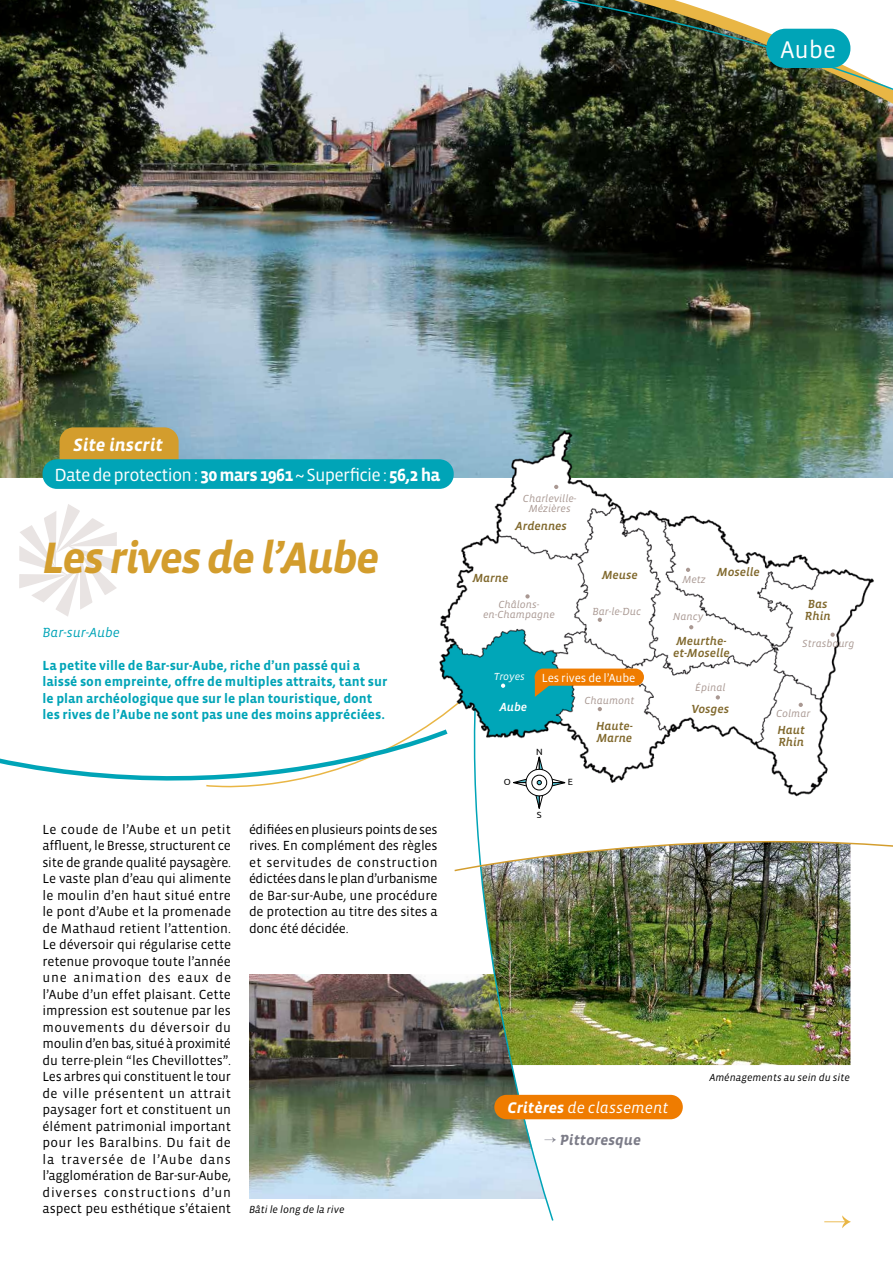
<style>
.page{position:relative;width:893px;height:1263px;background:#fff}
.page>*{position:absolute;margin:0;border:0;box-sizing:border-box;transform-origin:0 0}
.t1{font:45px "Vista Sans Alt Bold Ita";letter-spacing:-.035em;color:#d39d2d}
.t2{font:24.75px "Vista Sans";color:#fff}
.t3{font:18.15px "Vista Sans Alt Bold Ita";color:#fff}
.t4{font:18px "Vista Sans";letter-spacing:-.04em;color:#fff}
.t5{font:15.75px "Vista Sans Alt Book Ita";color:#fff}
.t6{font:15px "Vista Sans Alt Bold Ita";color:#7c7c88}
.t7{font:13.5px/16.5px "Vista Sans";color:#000;text-align:justify}
.t8{font:700 13.5px/16.5px "Vista Sans";color:#00a4b7}
.t9{font:13.5px "Vista Sans Alt Book Ita";color:#00a4b7}
.t10{font:12px/12px "Vista Sans Alt Med Ita";color:#80682c}
.t11{font:12px "Vista Sans";letter-spacing:-.01em;color:#fff}
.t12{font:12px "Vista Sans Alt Med Ita";color:#fff}
.t13{font:10.5px/10.5px "Vista Sans Alt Book Ita";color:#a99892;text-align:center}
.t14{font:italic 10.5px "Vista Sans";color:#000}
.t15{font:10.5px "Vista Sans Alt Book Ita";color:#fff}
.t16{font:9px "Ubuntu";color:#000}
.s1{font-weight:700}
.s2{font-family:"Vista Sans Alt Bold Ita"}
</style>
<div class="page">
<img style="left:249px;top:975px;width:202px;height:223px">
<img style="left:0;top:0;width:893px;height:478px">
<svg style="left:19px;top:504px;width:98px;height:113px"></svg>
<img style="left:554px;top:911px;width:296px;height:154px">
<svg style="left:0;top:721px;width:433px;height:67px"></svg>
<img style="left:479px;top:0;width:414px;height:248px">
<svg style="left:824px;top:1215px;width:27px;height:13px"></svg>
<div style="left:60px;top:427px;width:119px;height:51px;background:#d39d2d;border-radius:14px"></div>
<div style="left:43px;top:459px;width:411px;height:30px;background:#00a4b7;border-radius:14px"></div>
<img style="left:451px;top:911px;width:103px;height:310px">
<div style="left:494px;top:1095px;width:189px;height:24px;background:#ef7c00;border-radius:12px"></div>
<img style="left:454px;top:803px;width:439px;height:108px">
<img style="left:433px;top:424px;width:446px;height:379px">
<svg style="left:501px;top:684px;width:4px;height:4px"></svg>
<svg style="left:525px;top:594px;width:5px;height:4px"></svg>
<svg style="left:598px;top:707px;width:4px;height:4px"></svg>
<svg style="left:799px;top:703px;width:4px;height:4px"></svg>
<svg style="left:598px;top:618px;width:4px;height:4px"></svg>
<svg style="left:689px;top:625px;width:4px;height:4px"></svg>
<svg style="left:686px;top:568px;width:4px;height:4px"></svg>
<svg style="left:716px;top:695px;width:4px;height:4px"></svg>
<svg style="left:830px;top:632px;width:5px;height:5px"></svg>
<svg style="left:554px;top:485px;width:4px;height:4px"></svg>
<svg style="left:535px;top:756px;width:8px;height:14px"></svg>
<svg style="left:513px;top:779px;width:13px;height:7px"></svg>
<svg style="left:535px;top:795px;width:8px;height:14px"></svg>
<svg style="left:553px;top:779px;width:12px;height:7px"></svg>
<svg style="left:526px;top:769px;width:27px;height:27px"></svg>
<div style="left:526px;top:769px;width:27px;height:27px;border:1px solid #000;border-radius:50%"></div>
<div style="left:532px;top:775px;width:15px;height:15px;background:#fff;border-radius:50%"></div>
<div style="left:532px;top:775px;width:15px;height:15px;border:1px solid #000;border-radius:50%"></div>
<svg style="left:537px;top:780px;width:5px;height:5px"></svg>
<div style="left:766px;top:29px;width:84px;height:39px;background:#00a4b7;border-radius:19px"></div>
<svg style="left:535px;top:680px;width:27px;height:17px"></svg>
<div style="left:535px;top:668px;width:109px;height:18px;background:#ef7c00;border-radius:9px"></div>
<h2 class="t2" style="left:780px;top:37px;width:57px">Aube</h2>
<h3 class="t3" style="left:73px;top:435px;width:91px">Site inscrit</h3>
<h3 class="t4" style="left:55px;top:466px;width:387px">Date de protection : <span class="s1">30 mars 1961</span> ~ Superficie : <span class="s1">56,2 ha</span></h3>
<h1 class="t1" style="left:43px;top:534px;width:339px">Les rives de l’Aube</h1>
<p class="t9" style="left:43px;top:625px;width:79px">Bar-sur-Aube</p>
<p class="t8" style="left:43px;top:657px;width:346px">La petite ville de Bar-sur-Aube, riche d’un passé qui a laissé son empreinte, offre de multiples attraits, tant sur le plan archéologique que sur le plan touristique, dont les rives de l’Aube ne sont pas une des moins appréciées.</p>
<p class="t7" style="left:43px;top:821px;width:190px">Le coude de l’Aube et un petit affluent, le Bresse, structurent ce site de grande qualité paysagère.<br>Le vaste plan d’eau qui alimente le moulin d’en haut situé entre le pont d’Aube et la promenade de Mathaud retient l’attention.<br>Le déversoir qui régularise cette retenue provoque toute l’année une animation des eaux de l’Aube d’un effet plaisant. Cette impression est soutenue par les mouvements du déversoir du moulin d’en bas, situé à proximité du terre-plein “les Chevillottes”.<br>Les arbres qui constituent le tour de ville présentent un attrait paysager fort et constituent un élément patrimonial important pour les Baralbins. Du fait de la traversée de l’Aube dans l’agglomération de Bar-sur-Aube, diverses constructions d’un aspect peu esthétique s’étaient</p>
<p class="t7" style="left:249px;top:821px;width:190px">édifiées en plusieurs points de ses rives. En complément des règles et servitudes de construction édictées dans le plan d’urbanisme de Bar-sur-Aube, une procédure de protection au titre des sites a donc été décidée.</p>
<p class="t14" style="left:249px;top:1204px;width:97px">Bâti le long de la rive</p>
<p class="t13" style="left:523px;top:493px;width:55px">Charleville-<br>Mézières</p>
<p class="t10" style="left:516px;top:520px;width:53px">Ardennes</p>
<p class="t10" style="left:473px;top:572px;width:37px">Marne</p>
<p class="t13" style="left:483px;top:599px;width:73px">Châlons&shy;en-Champagne</p>
<p class="t10" style="left:602px;top:569px;width:37px">Meuse</p>
<p class="t10" style="left:717px;top:566px;width:44px">Moselle</p>
<p class="t13" style="left:682px;top:574px;width:25px">Metz</p>
<p class="t13" style="left:593px;top:607px;width:50px">Bar-le-Duc</p>
<p class="t13" style="left:673px;top:611px;width:32px">Nancy</p>
<p class="t10" style="left:673px;top:635px;width:58px">Meurthe&shy;et-Moselle</p>
<p class="t15" style="left:494px;top:671px;width:32px">Troyes</p>
<p class="t12" style="left:500px;top:701px;width:29px">Aube</p>
<p class="t11" style="left:542px;top:672px;width:95px">Les rives de l’Aube</p>
<p class="t13" style="left:584px;top:695px;width:51px">Chaumont</p>
<p class="t16" style="left:536px;top:746px;width:8px">N</p>
<p class="t10" style="left:596px;top:720px;width:38px">Haute-<br>Marne</p>
<p class="t16" style="left:504px;top:777px;width:9px">O</p>
<p class="t16" style="left:568px;top:777px;width:7px">E</p>
<p class="t16" style="left:537px;top:809px;width:6px">S</p>
<p class="t13" style="left:695px;top:682px;width:32px">Épinal</p>
<p class="t10" style="left:691px;top:703px;width:39px">Vosges</p>
<p class="t10" style="left:805px;top:598px;width:27px">Bas<br>Rhin</p>
<p class="t13" style="left:802px;top:639px;width:54px">Strasbourg</p>
<p class="t13" style="left:776px;top:709px;width:36px">Colmar</p>
<p class="t10" style="left:777px;top:725px;width:29px">Haut<br>Rhin</p>
<p class="t5" style="left:508px;top:1099px;width:162px"><span class="s2">Critères</span> de classement</p>
<p class="t6" style="left:544px;top:1132px;width:98px">→ Pittoresque</p>
<p class="t14" style="left:709px;top:1072px;width:142px">Aménagements au sein du site</p>
</div>
